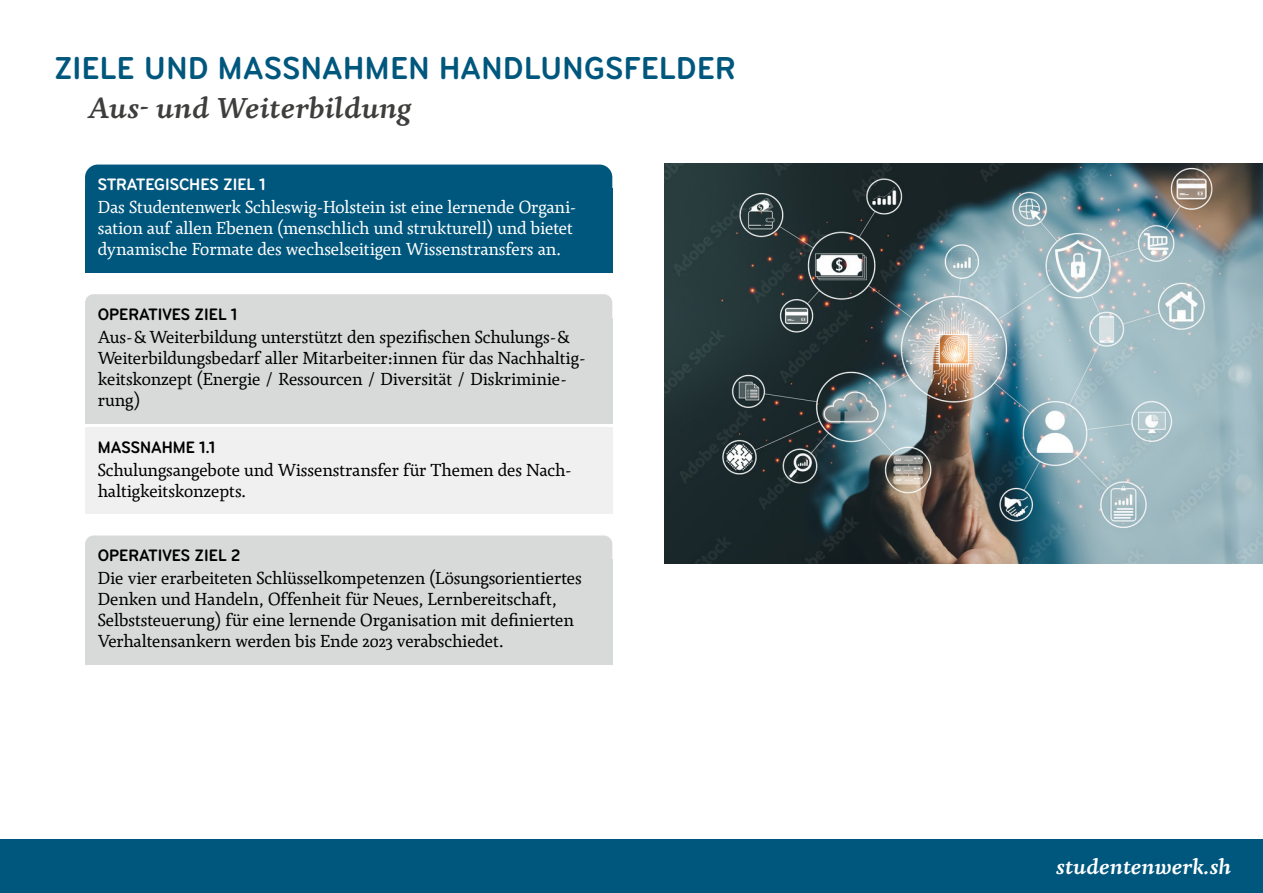
<style>
.page{position:relative;width:1263px;height:893px;background:#fff}
.page>*{position:absolute;margin:0;border:0;box-sizing:border-box;transform-origin:0 0}
.t1{font:700 condensed 33px "Bryant";letter-spacing:.015em;color:#00577d}
.t2{font:italic 700 28.5px "Agendatype";letter-spacing:-.01em;color:#3e3e3d}
.t3{font:italic 700 21px "Agendatype";letter-spacing:-.005em;color:#fff}
.t4{font:17.25px/21px "Agendatype";color:#000}
.t5{font:17.25px/21px "Agendatype";color:#fff}
.t6{font:700 condensed 17.25px "Bryant";color:#000}
.t7{font:700 condensed 17.25px "Bryant";color:#fff}
</style>
<div class="page">
<div style="left:85px;top:165px;width:527px;height:23px;background:#00577d"></div>
<div style="left:85px;top:188px;width:527px;height:85px;background:#00577d"></div>
<div style="left:85px;top:294px;width:527px;height:24px;background:#d8d9d9"></div>
<div style="left:85px;top:318px;width:527px;height:106px;background:#d8d9d9"></div>
<div style="left:85px;top:427px;width:527px;height:43px;background:#f0f0f0"></div>
<div style="left:85px;top:450px;width:527px;height:64px;background:#f0f0f0"></div>
<div style="left:85px;top:535px;width:527px;height:24px;background:#d8d9d9"></div>
<div style="left:85px;top:559px;width:527px;height:106px;background:#d8d9d9"></div>
<img style="left:664px;top:164px;width:599px;height:399px">
<div style="left:0;top:840px;width:1263px;height:53px;background:#00577d"></div>
<h1 class="t1" style="left:54px;top:48px;width:683px">ZIELE UND MASSNAHMEN HANDLUNGSFELDER</h1>
<h2 class="t2" style="left:88px;top:89px;width:325px">Aus- und Weiterbildung</h2>
<p class="t7" style="left:98px;top:174px;width:169px">STRATEGISCHES ZIEL 1</p>
<p class="t5" style="left:98px;top:197px;width:480px">Das Studentenwerk Schleswig-Holstein ist eine lernende Organi&shy;sation auf allen Ebenen (menschlich und strukturell) und bietet dynamische Formate des wechselseitigen Wissenstransfers an.</p>
<p class="t6" style="left:98px;top:304px;width:141px">OPERATIVES ZIEL 1</p>
<p class="t4" style="left:98px;top:327px;width:489px">Aus- &amp; Weiterbildung unterstützt den spezifischen Schulungs- &amp; Weiterbildungsbedarf aller Mitarbeiter:innen für das Nachhaltig&shy;keitskonzept (Energie / Ressourcen / Diversität / Diskriminie&shy;rung)</p>
<p class="t6" style="left:98px;top:436px;width:119px">MASSNAHME 1.1</p>
<p class="t4" style="left:98px;top:459px;width:475px">Schulungsangebote und Wissenstransfer für Themen des Nach&shy;haltigkeitskonzepts.</p>
<p class="t6" style="left:98px;top:545px;width:144px">OPERATIVES ZIEL 2</p>
<p class="t4" style="left:98px;top:568px;width:486px">Die vier erarbeiteten Schlüsselkompetenzen (Lösungsorientiertes Denken und Handeln, Offenheit für Neues, Lernbereitschaft, Selbststeuerung) für eine lernende Organisation mit definierten Verhaltensankern werden bis Ende 2023 verabschiedet.</p>
<p class="t3" style="left:1056px;top:853px;width:177px">studentenwerk.sh</p>
</div>
